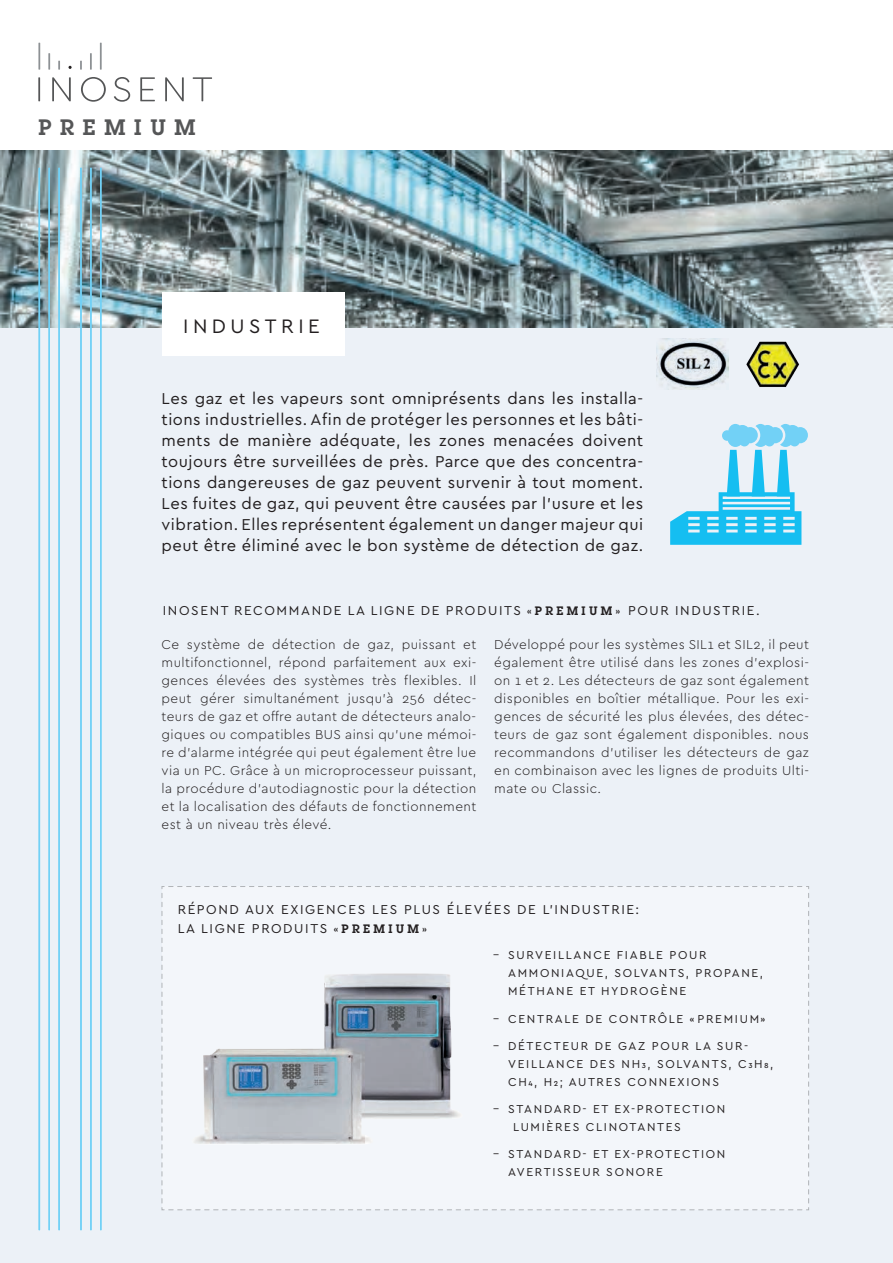
<style>
.page{position:relative;width:893px;height:1263px;background:#fff}
.page>*{position:absolute;margin:0;border:0;box-sizing:border-box;transform-origin:0 0}
.t1{font:600 21.9px "Lubalin Graph";letter-spacing:.4em;color:#555657}
.t2{font:20.4px "Cera PRO";letter-spacing:.22em;color:#231f20}
.t3{font:16.5px/21px "Cera PRO";letter-spacing:.03em;color:#231f20;text-align:justify}
.t4{font:300 13.5px/18px "Cera PRO";letter-spacing:.03em;color:#231f20;text-align:justify}
.t5{font:13.5px/19.5px "Cera PRO";letter-spacing:.12em;color:#231f20}
.t6{font:12px/18px "Cera PRO";letter-spacing:.14em;color:#231f20}
.s1{font-family:"Lubalin Graph";font-weight:600;font-size:12px}
.s2{font-family:"Lubalin Graph";font-weight:600}
</style>
<div class="page">
<div style="left:0;top:157px;width:893px;height:1106px;background:#ecf1f7"></div>
<svg style="left:38px;top:77px;width:174px;height:25px"></svg>
<svg style="left:68px;top:66px;width:4px;height:3px"></svg>
<hr style="left:38px;top:43px;width:2px;height:27px;background:#8d9194">
<svg style="left:48px;top:53px;width:2px;height:17px"></svg>
<svg style="left:58px;top:61px;width:2px;height:9px"></svg>
<hr style="left:100px;top:43px;width:2px;height:27px;background:#8d9194">
<svg style="left:90px;top:53px;width:2px;height:17px"></svg>
<svg style="left:80px;top:61px;width:2px;height:9px"></svg>
<img style="left:0;top:151px;width:893px;height:177px">
<hr style="left:39px;top:168px;width:1px;height:1062px;background:#72d1f6">
<hr style="left:49px;top:168px;width:1px;height:1062px;background:#72d1f6">
<hr style="left:58px;top:168px;width:2px;height:1062px;background:#72d1f6">
<hr style="left:100px;top:168px;width:2px;height:1062px;background:#72d1f6">
<hr style="left:90px;top:168px;width:2px;height:1062px;background:#72d1f6">
<hr style="left:80px;top:168px;width:2px;height:1062px;background:#72d1f6">
<svg style="left:670px;top:424px;width:138px;height:121px"></svg>
<svg style="left:161px;top:886px;width:648px;height:324px"></svg>
<img style="left:181px;top:959px;width:291px;height:194px">
<div style="left:162px;top:292px;width:182px;height:63px;background:#fff"></div>
<img style="left:656px;top:338px;width:72px;height:51px">
<img style="left:746px;top:341px;width:53px;height:46px">
<h1 class="t1" style="left:38px;top:113px;width:159px">PREMIUM</h1>
<h2 class="t2" style="left:183px;top:313px;width:138px">INDUSTRIE</h2>
<p class="t3" style="left:162px;top:387px;width:483px">Les gaz et les vapeurs sont omniprésents dans les installa&shy;tions industrielles. Afin de protéger les personnes et les bâti&shy;ments de manière adéquate, les zones menacées doivent toujours être surveillées de près. Parce que des concentra&shy;tions dangereuses de gaz peuvent survenir à tout moment.<br>Les fuites de gaz, qui peuvent être causées par l'usure et les vibration. Elles représentent également un danger majeur qui peut être éliminé avec le bon système de détection de gaz.</p>
<p class="t5" style="left:163px;top:600px;width:598px">INOSENT RECOMMANDE LA LIGNE DE PRODUITS <span class="s1">« P R E M I U M »</span> POUR INDUSTRIE.</p>
<p class="t4" style="left:162px;top:635px;width:316px">Ce système de détection de gaz, puissant et multifonctionnel, répond parfaitement aux exi&shy;gences élevées des systèmes très flexibles. Il peut gérer simultanément jusqu'à 256 détec&shy;teurs de gaz et offre autant de détecteurs analo&shy;giques ou compatibles BUS ainsi qu'une mémoi&shy;re d'alarme intégrée qui peut également être lue via un PC. Grâce à un microprocesseur puissant, la procédure d'autodiagnostic pour la détection et la localisation des défauts de fonctionnement est à un niveau très élevé.</p>
<p class="t4" style="left:494px;top:634px;width:316px">Développé pour les systèmes SIL1 et SIL2, il peut également être utilisé dans les zones d'explosi&shy;on 1 et 2. Les détecteurs de gaz sont également disponibles en boîtier métallique. Pour les exi&shy;gences de sécurité les plus élevées, des détec&shy;teurs de gaz sont également disponibles. nous recommandons d'utiliser les détecteurs de gaz en combinaison avec les lignes de produits Ulti&shy;mate ou Classic.</p>
<p class="t5" style="left:178px;top:899px;width:463px">RÉPOND AUX EXIGENCES LES PLUS ÉLEVÉES DE L'INDUSTRIE:<br>LA LIGNE PRODUITS <span class="s1">« P R E M I U M »</span></p>
<p class="t6" style="left:508px;top:945px;width:256px;text-indent:-15px">– SURVEILLANCE FIABLE POUR<br>AMMONIAQUE, SOLVANTS, PROPANE,<br>MÉTHANE ET HYDROGÈNE</p>
<p class="t6" style="left:493px;top:1009px;width:273px">– CENTRALE DE CONTRÔLE <span class="s2">«</span> PREMIUM<span class="s2">»</span></p>
<p class="t6" style="left:508px;top:1036px;width:267px;text-indent:-15px">– DÉTECTEUR DE GAZ POUR LA SUR-<br>VEILLANCE DES NH3, SOLVANTS, C3H8,<br>CH4, H2; AUTRES CONNEXIONS</p>
<p class="t6" style="left:513px;top:1099px;width:214px;text-indent:-20px">– STANDARD- ET EX-PROTECTION<br>LUMIÈRES CLINOTANTES</p>
<p class="t6" style="left:508px;top:1144px;width:219px;text-indent:-15px">– STANDARD- ET EX-PROTECTION<br>AVERTISSEUR SONORE</p>
</div>
